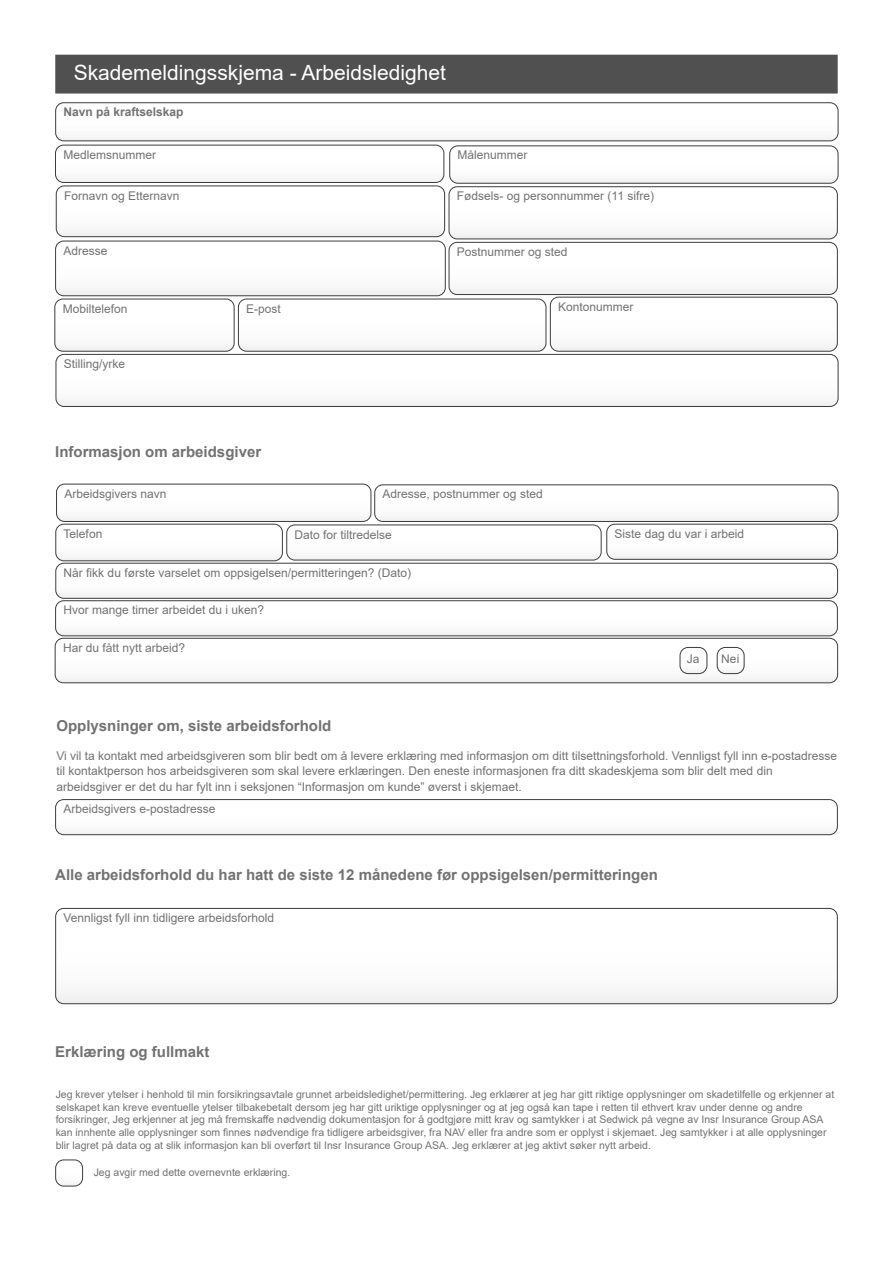
<style>
.page{position:relative;width:893px;height:1263px;background:#fff}
.page>*{position:absolute;margin:0;border:0;box-sizing:border-box;transform-origin:0 0}
.t1{font:21px "Arial";color:#fff}
.t2{font:700 15px "Arial";color:#727272}
.t3{font:12px/14.4px "Arial";color:#727272}
.t4{font:700 12px "Arial";color:#727272}
.t5{font:10.5px/12.6px "Arial";color:#727272}
</style>
<div class="page">
<div style="left:56px;top:55px;width:781px;height:38px;background:#505050"></div>
<div style="left:55px;top:55px;width:783px;height:39px;border:2px solid #505050"></div>
<div style="left:55px;top:102px;width:783px;height:39px;border:1px solid #3d3d3d;border-radius:8px"></div>
<svg style="left:55px;top:103px;width:783px;height:303px"></svg>
<div style="left:449px;top:145px;width:389px;height:39px;border:1px solid #3d3d3d;border-radius:8px"></div>
<svg style="left:57px;top:910px;width:779px;height:94px"></svg>
<div style="left:55px;top:908px;width:783px;height:96px;border:1px solid #3d3d3d;border-radius:8px"></div>
<svg style="left:57px;top:1161px;width:26px;height:25px"></svg>
<div style="left:55px;top:1159px;width:28px;height:27px;border:1px solid #3d3d3d;border-radius:8px"></div>
<svg style="left:55px;top:484px;width:783px;height:199px"></svg>
<div style="left:55px;top:600px;width:783px;height:36px;border:1px solid #3d3d3d;border-radius:8px"></div>
<svg style="left:57px;top:801px;width:779px;height:34px"></svg>
<div style="left:55px;top:799px;width:783px;height:36px;border:1px solid #3d3d3d;border-radius:8px"></div>
<h1 class="t1" style="left:74px;top:58px;width:374px">Skademeldingsskjema - Arbeidsledighet</h1>
<p class="t4" style="left:64px;top:104px;width:122px">Navn på kraftselskap</p>
<p class="t3" style="left:63px;top:147px;width:94px">Medlemsnummer</p>
<p class="t3" style="left:458px;top:148px;width:72px">Målenummer</p>
<p class="t3" style="left:64px;top:188px;width:117px">Fornavn og Etternavn</p>
<p class="t3" style="left:63px;top:243px;width:46px">Adresse</p>
<p class="t3" style="left:63px;top:301px;width:66px">Mobiltelefon</p>
<p class="t3" style="left:246px;top:301px;width:36px">E-post</p>
<p class="t3" style="left:64px;top:356px;width:63px">Stilling/yrke</p>
<p class="t2" style="left:55px;top:441px;width:207px">Informasjon om arbeidsgiver</p>
<p class="t3" style="left:457px;top:189px;width:199px">Fødsels- og personnummer (11 sifre)</p>
<p class="t3" style="left:457px;top:244px;width:112px">Postnummer og sted</p>
<p class="t3" style="left:558px;top:299px;width:77px">Kontonummer</p>
<p class="t3" style="left:64px;top:486px;width:104px">Arbeidsgivers navn</p>
<p class="t3" style="left:383px;top:487px;width:162px">Adresse, postnummer og sted</p>
<p class="t3" style="left:64px;top:526px;width:40px">Telefon</p>
<p class="t3" style="left:295px;top:527px;width:99px">Dato for tiltredelse</p>
<p class="t3" style="left:64px;top:565px;width:349px">Når fikk du første varselet om oppsigelsen/permitteringen? (Dato)</p>
<p class="t3" style="left:63px;top:603px;width:202px">Hvor mange timer arbeidet du i uken?</p>
<p class="t3" style="left:63px;top:640px;width:124px">Har du fått nytt arbeid?</p>
<p class="t3" style="left:615px;top:526px;width:131px">Siste dag du var i arbeid</p>
<p class="t3" style="left:687px;top:651px;width:14px">Ja</p>
<p class="t3" style="left:721px;top:651px;width:19px">Nei</p>
<p class="t2" style="left:56px;top:715px;width:277px">Opplysninger om, siste arbeidsforhold</p>
<p class="t3" style="left:56px;top:749px;width:782px">Vi vil ta kontakt med arbeidsgiveren som blir bedt om å levere erklæring med informasjon om ditt tilsettningsforhold. Vennligst fyll inn e-postadresse til kontaktperson hos arbeidsgiveren som skal levere erklæringen. Den eneste informasjonen fra ditt skadeskjema som blir delt med din</p>
<p class="t3" style="left:63px;top:776px;width:460px;line-height:22px;text-indent:-7px">arbeidsgiver er det du har fylt inn i seksjonen “Informasjon om kunde” øverst i skjemaet.<br>Arbeidsgivers e-postadresse</p>
<p class="t2" style="left:55px;top:864px;width:604px">Alle arbeidsforhold du har hatt de siste 12 månedene før oppsigelsen/permitteringen</p>
<p class="t3" style="left:64px;top:910px;width:212px">Vennligst fyll inn tidligere arbeidsforhold</p>
<p class="t2" style="left:55px;top:1041px;width:156px">Erklæring og fullmakt</p>
<p class="t5" style="left:56px;top:1088px;width:780px">Jeg krever ytelser i henhold til min forsikringsavtale grunnet arbeidsledighet/permittering. Jeg erklærer at jeg har gitt riktige opplysninger om skadetilfelle og erkjenner at selskapet kan kreve eventuelle ytelser tilbakebetalt dersom jeg har gitt uriktige opplysninger og at jeg også kan tape i retten til ethvert krav under denne og andre forsikringer, Jeg erkjenner at jeg må fremskaffe nødvendig dokumentasjon for å godtgjøre mitt krav og samtykker i at Sedwick på vegne av Insr Insurance Group ASA kan innhente alle opplysninger som finnes nødvendige fra tidligere arbeidsgiver, fra NAV eller fra andre som er opplyst i skjemaet. Jeg samtykker i at alle opplysninger blir lagret på data og at slik informasjon kan bli overført til Insr Insurance Group ASA. Jeg erklærer at jeg aktivt søker nytt arbeid.</p>
<p class="t5" style="left:94px;top:1166px;width:198px">Jeg avgir med dette overnevnte erklæring.</p>
</div>
